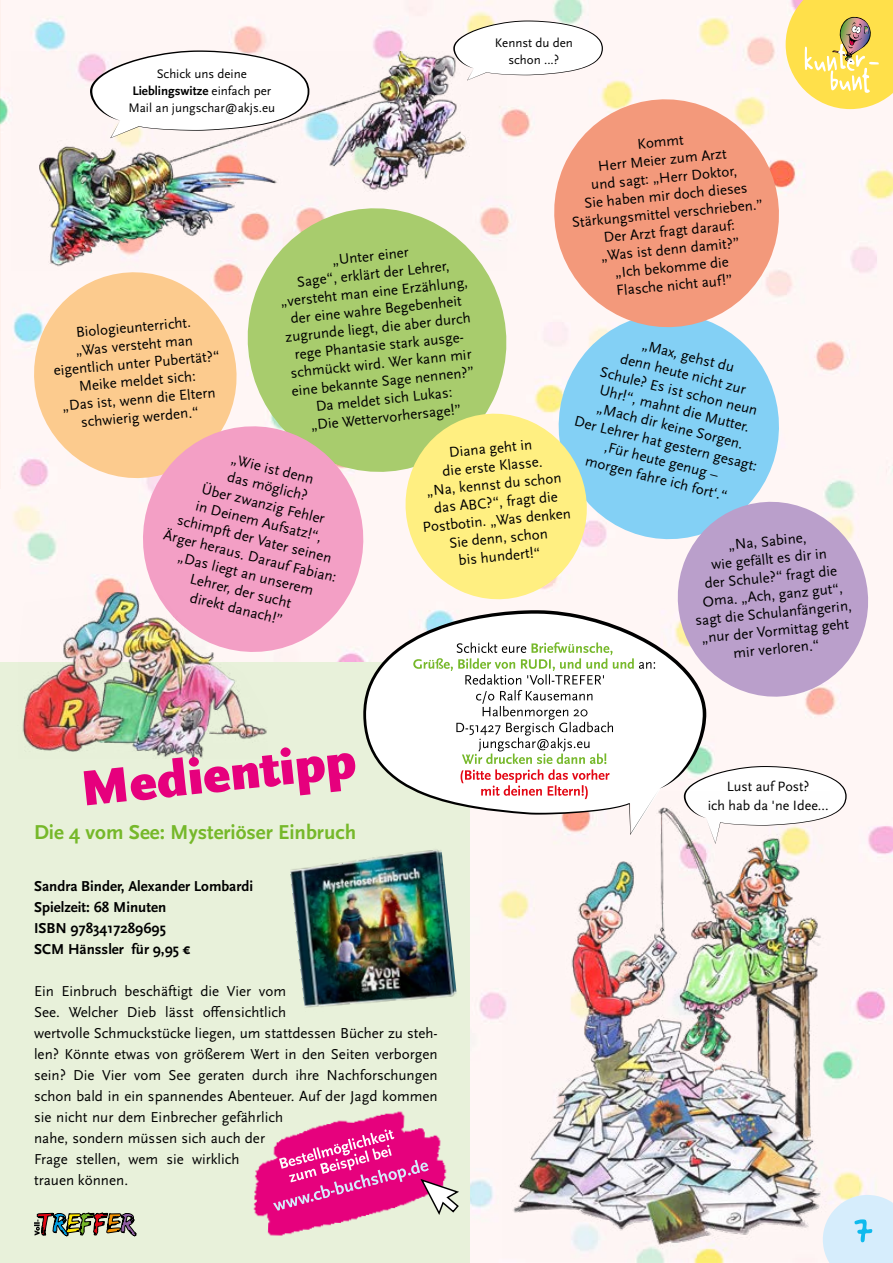
<style>
.page{position:relative;width:893px;height:1263px;background:#fff}
.page>*{position:absolute;margin:0;border:0;box-sizing:border-box;transform-origin:0 0}
.t1{font:94.5px "Handschrift";color:#0fbaed}
.t2{font:900 51.9px "Scala Sans OT";color:#e6007d}
.t3{font:51px "Druckschrift";letter-spacing:-.08em;color:#fff}
.t4{font:700 21px "Scala Sans OT";color:#76b82a}
.t5{font:15px/18px "Scala Sans OT";color:#000;text-align:center}
.t6{font:700 15px/21px "Scala Sans OT";color:#000}
.t7{font:14.1px "Scala Sans OT";color:#000}
.t8{font:12.9px/17px "Scala Sans OT";color:#000;text-align:center}
.s1{font-weight:700}
</style>
<div class="page">
<img style="left:0;top:0;width:893px;height:1263px">
<img style="left:11px;top:51px;width:495px;height:220px">
<svg style="left:453px;top:21px;width:150px;height:59px"></svg>
<svg style="left:90px;top:50px;width:219px;height:88px"></svg>
<svg style="left:547px;top:343px;width:244px;height:208px;background:#96d5f4"></svg>
<svg style="left:786px;top:0;width:107px;height:109px;background:#f5d95e"></svg>
<svg style="left:823px;top:1195px;width:70px;height:68px;background:#d8edfa"></svg>
<svg style="left:230px;top:190px;width:294px;height:300px;fill:#a8cc6d"></svg>
<svg style="left:20px;top:258px;width:231px;height:234px;fill:#fccb8e"></svg>
<svg style="left:539px;top:84px;width:255px;height:259px;fill:#f3997b"></svg>
<svg style="left:393px;top:401px;width:206px;height:209px"></svg>
<svg style="left:665px;top:488px;width:216px;height:222px;fill:#ba9fcb"></svg>
<svg style="left:131px;top:414px;width:244px;height:249px;fill:#f39fc5"></svg>
<div style="left:0;top:663px;width:470px;height:600px;background:#e8f1da"></div>
<svg style="left:706px;top:766px;width:141px;height:78px"></svg>
<img style="left:503px;top:791px;width:326px;height:470px">
<svg style="left:363px;top:610px;width:343px;height:225px"></svg>
<svg style="left:413px;top:642px;width:242px;height:157px"></svg>
<img style="left:17px;top:591px;width:252px;height:168px">
<svg style="left:34px;top:1212px;width:102px;height:24px"></svg>
<img style="left:290px;top:849px;width:167px;height:159px">
<img style="left:253px;top:1093px;width:228px;height:160px">
<svg style="left:273px;top:1129px;width:188px;height:88px;background:#e4469a"></svg>
<p class="t8" style="left:128px;top:66px;width:148px">Schick uns deine<br><span class="s1">Lieblingswitze</span> einfach per<br>Mail an jungschar@akjs.eu</p>
<p class="t8" style="left:495px;top:35px;width:79px">Kennst du den schon ...?</p>
<h3 class="t3" style="left:802px;top:40px;width:72px">kunterbunt</h3>
<p class="t5" style="left:564px;top:143px;width:193px;rotate:-6deg">Kommt<br>Herr Meier zum Arzt<br>und sagt: „Herr Doktor,<br>Sie haben mir doch dieses<br>Stärkungsmittel verschrieben.”<br>Der Arzt fragt darauf:<br>„Was ist denn damit?”<br>„Ich bekomme die<br>Flasche nicht auf!”</p>
<p class="t5" style="left:276px;top:257px;width:190px;rotate:-6deg">„Unter einer<br>Sage“, erklärt der Lehrer, „versteht man eine Erzählung, der eine wahre Begebenheit zugrunde liegt, die aber durch rege Phantasie stark ausge&shy;schmückt wird. Wer kann mir eine bekannte Sage nennen?”<br>Da meldet sich Lukas:<br>„Die Wettervorhersage!”</p>
<p class="t5" style="left:50px;top:326px;width:168px;rotate:-5deg">Biologieunterricht.<br>„Was versteht man eigentlich unter Pubertät?“<br>Meike meldet sich:<br>„Das ist, wenn die Eltern schwierig werden.“</p>
<p class="t5" style="left:598px;top:325px;width:189px;rotate:14deg">„Max, gehst du<br>denn heute nicht zur<br>Schule? Es ist schon neun<br>Uhr!“, mahnt die Mutter. „Mach dir keine Sorgen.<br>Der Lehrer hat gestern gesagt: ‚Für heute genug –<br>morgen fahre ich fort‘.“</p>
<p class="t5" style="left:414px;top:448px;width:150px;rotate:-6deg">Diana geht in<br>die erste Klasse.<br>„Na, kennst du schon das ABC?“, fragt die<br>Postbotin. „Was denken<br>Sie denn, schon<br>bis hundert!“</p>
<p class="t5" style="left:188px;top:439px;width:179px;rotate:14deg">„Wie ist denn<br>das möglich?<br>Über zwanzig Fehler<br>in Deinem Aufsatz!“, schimpft der Vater seinen<br>Ärger heraus. Darauf Fabian: „Das liegt an unserem<br>Lehrer, der sucht<br>direkt danach!”</p>
<p class="t5" style="left:687px;top:541px;width:159px;rotate:-6deg">„Na, Sabine,<br>wie gefällt es dir in<br>der Schule?“ fragt die<br>Oma. „Ach, ganz gut“, sagt die Schulanfängerin, „nur der Vormittag geht mir verloren.“</p>
<h2 class="t2" style="left:78px;top:760px;width:278px;rotate:-6deg">Medientipp</h2>
<h3 class="t4" style="left:34px;top:820px;width:324px">Die 4 vom See: Mysteriöser Einbruch</h3>
<p class="t6" style="left:34px;top:876px;width:221px">Sandra Binder, Alexander Lombardi<br>Spielzeit: 68 Minuten<br>ISBN 9783417289695<br>SCM Hänssler für 9,95 €</p>
<p class="t5" style="left:34px;top:981px;width:405px;line-height:21px;text-align:left">Ein Einbruch beschäftigt die Vier vom<br>See. Welcher Dieb lässt offensichtlich<br>wertvolle Schmuckstücke liegen, um stattdessen Bücher zu steh&shy;len? Könnte etwas von größerem Wert in den Seiten verborgen sein? Die Vier vom See geraten durch ihre Nachforschungen schon bald in ein spannendes Abenteuer. Auf der Jagd kommen sie nicht nur dem Einbrecher gefährlich<br>nahe, sondern müssen sich auch der<br>Frage stellen, wem sie wirklich<br>trauen können.</p>
<p class="t7" style="left:727px;top:779px;width:84px">Lust auf Post?</p>
<p class="t7" style="left:708px;top:797px;width:122px">ich hab da 'ne Idee...</p>
<h1 class="t1" style="left:849px;top:1199px;width:29px">7</h1>
</div>
